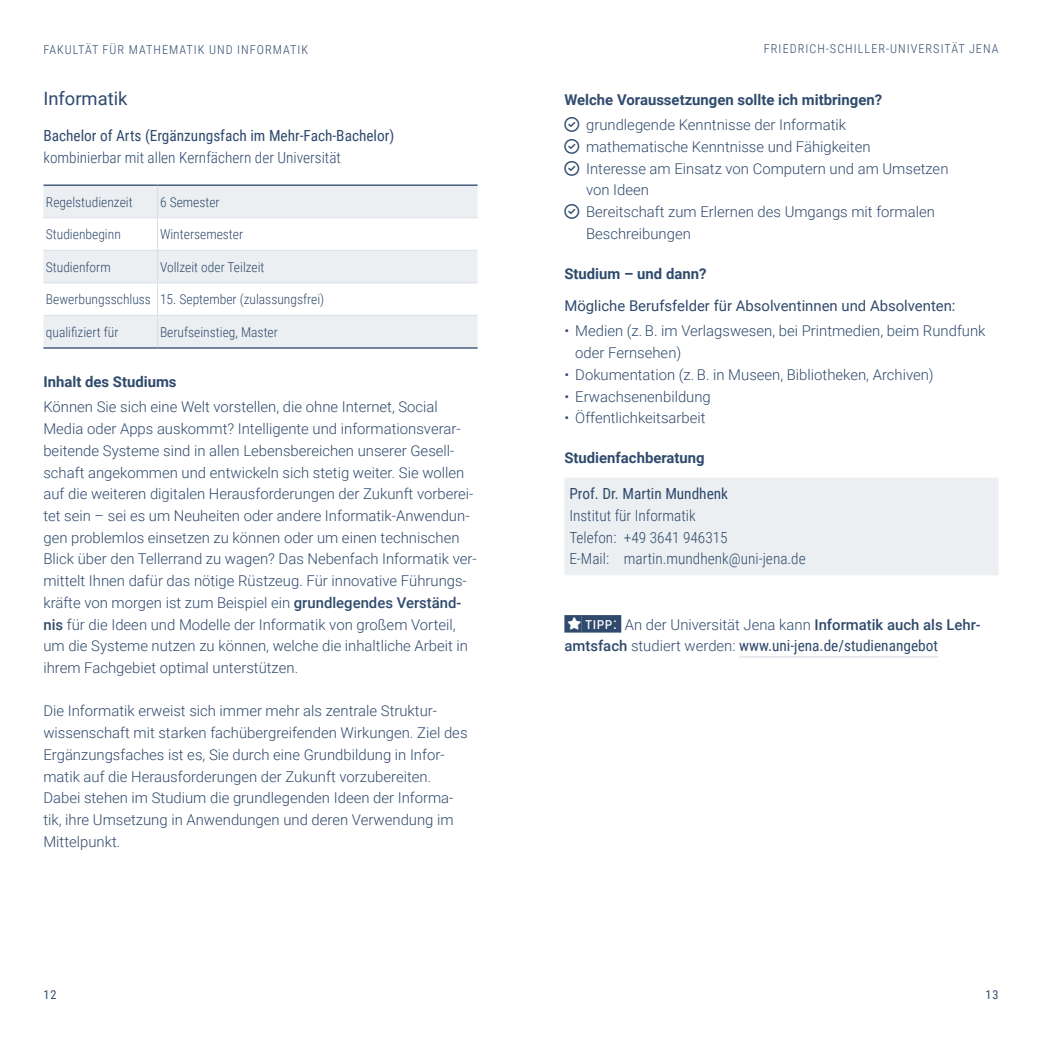
<style>
.page{position:relative;width:1042px;height:1042px;background:#fff}
.page>*{position:absolute;margin:0;border:0;box-sizing:border-box;transform-origin:0 0}
.h3_idx{font:18.38px "Roboto";color:#2f4a6d}
.p_address_4rows{font:300 15.4px/21.7px "Roboto Condensed";color:#2f4a6d}
.p_tipp{font:15.4px "Roboto Condensed";color:#2f4a6d}
.p_tagline_first{font:15.4px "Roboto Condensed";color:#2f4a6d}
.p_tagline_last{font:300 15.4px "Roboto Condensed";color:#2f4a6d}
.p_tipp-2{font:300 14.88px/21.7px "Roboto";color:#2f4a6d}
.h4_mt_0_75{font:700 14.88px "Roboto";color:#2f4a6d}
.h5_mt_0_5{font:14.88px "Roboto";color:#2f4a6d}
.t1{font:300 13.65px "Roboto Condensed";color:#2f4a6d}
.t2{font:300 12.25px "Roboto Condensed";letter-spacing:.085em;color:#2f4a6d}
.t3{font:12.25px "Roboto Condensed";color:#2f4a6d}
.s1{font-weight:500}
.s2{font-weight:400}
.s3{color:#fff}
.s4{font-family:"Roboto Condensed";font-weight:400;font-size:15.75px;color:#fff}
.s5{font-family:"Roboto";font-weight:500;font-size:14.88px}
.s6{font-family:"Roboto";font-weight:300;font-size:14.88px}
</style>
<div class="page">
<svg style="left:43px;top:186px;width:434px;height:161px;fill:#eceff2"></svg>
<hr style="left:157px;top:186px;width:1px;height:31px;background:#dadee5">
<hr style="left:157px;top:218px;width:1px;height:32px;background:#dadee5">
<hr style="left:43px;top:250px;width:115px;height:1px;background:#dadee5">
<hr style="left:158px;top:250px;width:319px;height:1px;background:#dadee5">
<hr style="left:157px;top:251px;width:1px;height:31px;background:#dadee5">
<hr style="left:43px;top:282px;width:115px;height:1px;background:#dadee5">
<hr style="left:158px;top:282px;width:319px;height:1px;background:#dadee5">
<hr style="left:157px;top:283px;width:1px;height:32px;background:#dadee5">
<hr style="left:43px;top:315px;width:115px;height:1px;background:#dadee5">
<hr style="left:158px;top:315px;width:319px;height:1px;background:#dadee5">
<hr style="left:157px;top:316px;width:1px;height:31px;background:#dadee5">
<hr style="left:43px;top:184px;width:115px;height:2px;background:#2f4a6d">
<hr style="left:158px;top:184px;width:319px;height:2px;background:#2f4a6d">
<hr style="left:43px;top:347px;width:115px;height:2px;background:#2f4a6d">
<hr style="left:158px;top:347px;width:319px;height:2px;background:#2f4a6d">
<hr style="left:43px;top:217px;width:115px;height:1px;background:#dadee5">
<hr style="left:158px;top:217px;width:319px;height:1px;background:#dadee5">
<div style="left:564px;top:477px;width:434px;height:98px;background:#eceff2"></div>
<div style="left:564px;top:615px;width:17px;height:17px;background:#2f4a6d"></div>
<div style="left:581px;top:615px;width:40px;height:17px;background:#2f4a6d"></div>
<hr style="left:739px;top:656px;width:199px;height:1px;background:#dadee5">
<p class="t2" style="left:43px;top:41px;width:14px">Fakult</p>
<p class="t2" style="left:85px;top:41px;width:85px">ät für Mathematik</p>
<p class="t2" style="left:209px;top:41px;width:9px">und</p>
<p class="t2" style="left:237px;top:41px;width:36px">Informatik</p>
<p class="h3_idx" style="left:43px;top:86px;width:86px">Informatik</p>
<p class="p_tagline_first" style="left:43px;top:125px;width:352px">Bachelor of Arts (Ergänzungsfach im Mehr-Fach-Bachelor)</p>
<p class="p_tagline_last" style="left:43px;top:147px;width:299px">kombinierbar mit allen Kernfächern der Universität</p>
<p class="t1" style="left:46px;top:192px;width:88px">Regelstudienzeit</p>
<p class="t1" style="left:160px;top:192px;width:61px">6 Semester</p>
<p class="t1" style="left:46px;top:225px;width:76px">Studienbeginn</p>
<p class="t1" style="left:160px;top:225px;width:85px">Wintersemester</p>
<p class="t1" style="left:46px;top:257px;width:66px">Studienform</p>
<p class="t1" style="left:160px;top:257px;width:106px">Vollzeit oder Teilzeit</p>
<p class="t1" style="left:46px;top:290px;width:107px">Bewerbungsschluss</p>
<p class="t1" style="left:160px;top:290px;width:166px">15. September (zulassungsfrei)</p>
<p class="t1" style="left:46px;top:322px;width:74px">qualifiziert für</p>
<p class="t1" style="left:160px;top:322px;width:119px">Berufseinstieg, Master</p>
<p class="h4_mt_0_75" style="left:43px;top:371px;width:135px">Inhalt des Studiums</p>
<p class="p_tipp-2" style="left:43px;top:396px;width:435px">Können Sie sich eine Welt vorstellen, die ohne Internet, Social Media oder Apps auskommt? Intelligente und informationsverar&shy;beitende Systeme sind in allen Lebensbereichen unserer Gesell&shy;schaft angekommen und entwickeln sich stetig weiter. Sie wollen auf die weiteren digitalen Herausforderungen der Zukunft vorberei&shy;tet sein – sei es um Neuheiten oder andere Informatik-Anwendun&shy;gen problemlos einsetzen zu können oder um einen technischen Blick über den Tellerrand zu wagen? Das Nebenfach Informatik ver&shy;mittelt Ihnen dafür das nötige Rüstzeug. Für innovative Führungs&shy;kräfte von morgen ist zum Beispiel ein <span class="s1">grundlegendes Verständ&shy;nis</span> für die Ideen und Modelle der Informatik von großem Vorteil, um die Systeme nutzen zu können, welche die inhaltliche Arbeit in ihrem Fachgebiet optimal unterstützen.</p>
<p class="p_tipp-2" style="left:43px;top:700px;width:426px">Die Informatik erweist sich immer mehr als zentrale Struktur&shy;wissenschaft mit starken fachübergreifenden Wirkungen. Ziel des Ergänzungsfaches ist es, Sie durch eine Grundbildung in Infor&shy;matik auf die Herausforderungen der Zukunft vorzubereiten.<br>Dabei stehen im Studium die grundlegenden Ideen der Informa&shy;tik, ihre Umsetzung in Anwendungen und deren Verwendung im Mittelpunkt.</p>
<p class="t2" style="left:764px;top:40px;width:236px">FRIEDRICH-SCHILLER-UNIVERSITÄT JENA</p>
<h4 class="h4_mt_0_75" style="left:564px;top:89px;width:319px">Welche Voraussetzungen sollte ich mitbringen?</h4>
<p class="p_tipp-2" style="left:586px;top:114px;width:261px">grundlegende Kenntnisse der Informatik</p>
<p class="p_tipp-2" style="left:586px;top:135px;width:286px">mathematische Kenntnisse und Fähigkeiten</p>
<p class="p_tipp-2" style="left:586px;top:157px;width:364px">Interesse am Einsatz von Computern und am Umsetzen von Ideen</p>
<p class="p_tipp-2" style="left:586px;top:200px;width:350px">Bereitschaft zum Erlernen des Umgangs mit formalen<br>Beschreibungen</p>
<h4 class="h4_mt_0_75" style="left:564px;top:263px;width:143px">Studium – und dann?</h4>
<p class="h5_mt_0_5" style="left:564px;top:295px;width:393px">Mögliche Berufsfelder für Absolventinnen und Absolventen:</p>
<p class="p_tipp-2" style="left:575px;top:320px;width:412px;text-indent:-11px">• Medien (z. B. im Verlagswesen, bei Printmedien, beim Rundfunk oder Fernsehen)</p>
<p class="p_tipp-2" style="left:564px;top:363px;width:371px">• Dokumentation (z. B. in Museen, Bibliotheken, Archiven)</p>
<p class="p_tipp-2" style="left:564px;top:385px;width:148px">• Erwachsenenbildung</p>
<p class="p_tipp-2" style="left:564px;top:407px;width:143px">• Öffentlichkeitsarbeit</p>
<h4 class="h4_mt_0_75" style="left:564px;top:447px;width:142px">Studienfachberatung</h4>
<p class="p_address_4rows" style="left:569px;top:482px;width:238px"><span class="s2">Prof. Dr. Martin Mundhenk<br></span>Institut für Informatik<br>Telefon: +49 3641 946315<br>E-Mail: martin.mundhenk@uni-jena.de</p>
<p class="p_tipp-2" style="left:567px;top:613px;width:415px"><span class="s3">⭐</span> <span class="s4">Tipp:</span> An der Universität Jena kann <span class="s1">Informatik auch als Lehr-</span></p>
<p class="p_tipp" style="left:564px;top:635px;width:375px"><span class="s5">amtsfach</span> <span class="s6">studiert werden:</span> www.uni-jena.de/studienangebot</p>
<p class="t3" style="left:43px;top:985px;width:15px">12</p>
<p class="t3" style="left:985px;top:985px;width:15px">13</p>
</div>
